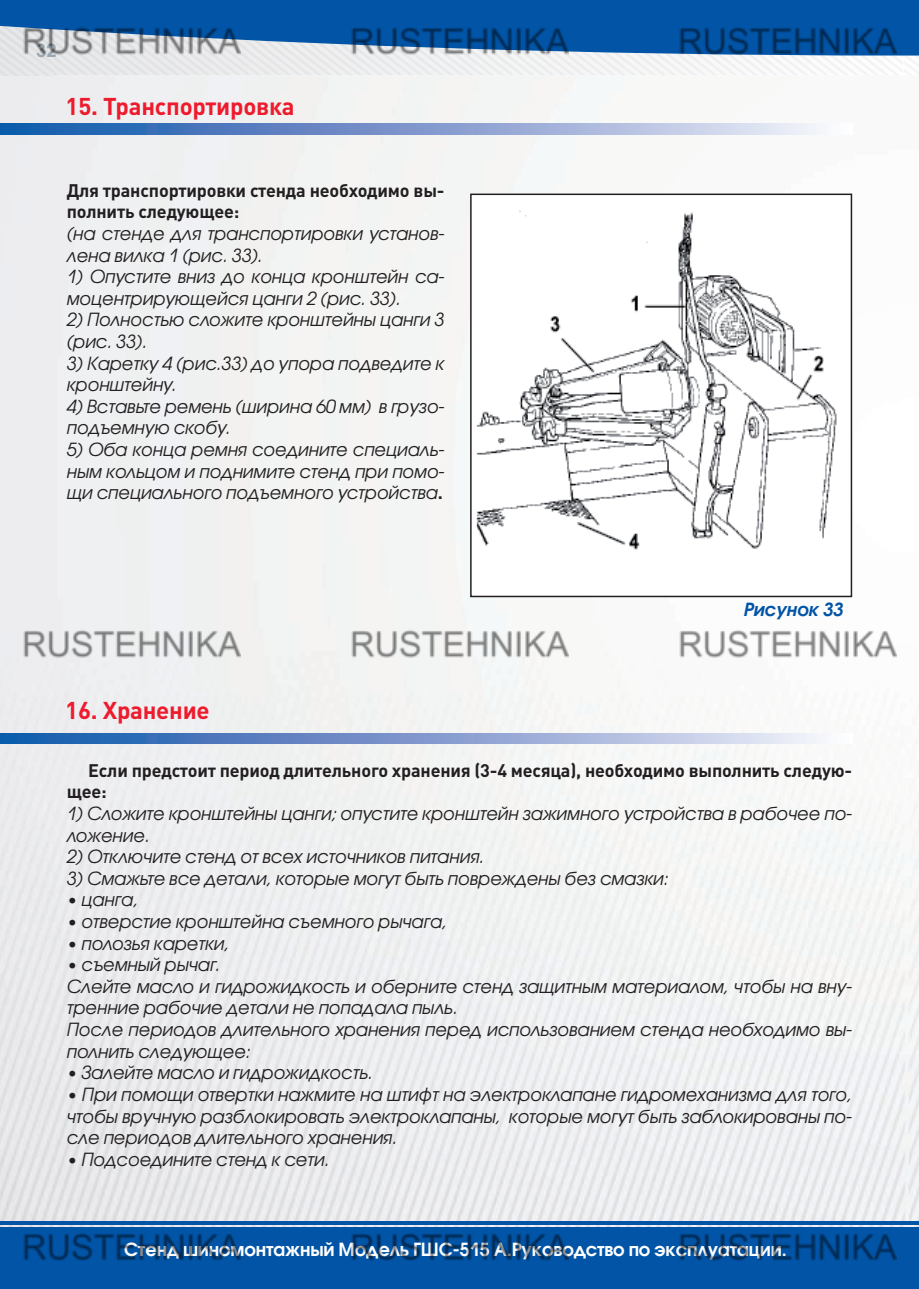
<style>
.page{position:relative;width:919px;height:1289px;background:#fff}
.page>*{position:absolute;margin:0;border:0;box-sizing:border-box;transform-origin:0 0}
.t1{font:700 24px "DIN Pro";letter-spacing:-.01em;color:#ee1b2d}
.t2{font:italic 18px/21.6px "Avant Garde Gothic C";letter-spacing:-.01em;color:#231f20}
.t3{font:700 18px/21.6px "DIN Pro";letter-spacing:-.01em;color:#231f20}
.t4{font:600 18px "Avant Garde Gothic C";letter-spacing:-.01em;color:#fff}
.t5{font:italic 600 18px "Avant Garde Gothic C";color:#0154a6}
.t6{font:600 18px "Avant Garde Gothic C";color:#9aa8b1}
.s1{font-family:"DIN Pro";font-weight:700;font-style:normal}
</style>
<div class="page">
<img style="left:0;top:75px;width:918px;height:1152px">
<svg style="left:0;top:23px;width:918px;height:43px"></svg>
<div style="left:0;top:0;width:918px;height:23px;background:#0154a6"></div>
<div style="left:0;top:1227px;width:918px;height:61px;background:#0154a6"></div>
<svg style="left:0;top:1220px;width:918px;height:4px;background:#3a79b7"></svg>
<svg style="left:0;top:124px;width:852px;height:10px;background:#829fcf"></svg>
<img style="left:473px;top:196px;width:376px;height:398px">
<div style="left:470px;top:193px;width:382px;height:404px;border:2px solid #231f20"></div>
<svg style="left:0;top:733px;width:852px;height:10px;background:#829fcf"></svg>
<img style="left:22px;top:23px;width:218px;height:37px">
<img style="left:350px;top:23px;width:218px;height:37px">
<img style="left:678px;top:23px;width:218px;height:37px">
<img style="left:22px;top:625px;width:218px;height:38px">
<img style="left:350px;top:625px;width:218px;height:38px">
<img style="left:678px;top:625px;width:218px;height:38px">
<img style="left:23px;top:1233px;width:217px;height:28px">
<img style="left:351px;top:1233px;width:217px;height:28px">
<img style="left:679px;top:1233px;width:217px;height:28px">
<p class="t6" style="left:37px;top:39px;width:21px">32</p>
<h1 class="t1" style="left:66px;top:90px;width:230px">15. Транспортировка</h1>
<p class="t3" style="left:67px;top:179px;width:379px">Для транспортировки стенда необходимо вы&shy;полнить следующее:</p>
<p class="t2" style="left:67px;top:222px;width:379px">(на стенде для транспортировки установ&shy;лена вилка 1 (рис. 33).</p>
<p class="t2" style="left:67px;top:266px;width:379px">1) Опустите вниз до конца кронштейн са&shy;моцентрирующейся цанги 2 (рис. 33).</p>
<p class="t2" style="left:67px;top:309px;width:379px">2) Полностью сложите кронштейны цанги 3 (рис. 33).</p>
<p class="t2" style="left:67px;top:352px;width:379px">3) Каретку 4 (рис.33) до упора подведите к кронштейну.</p>
<p class="t2" style="left:67px;top:395px;width:379px">4) Вставьте ремень (ширина 60 мм) в грузо&shy;подъемную скобу.</p>
<p class="t2" style="left:67px;top:438px;width:379px;text-align:justify">5) Оба конца ремня соедините специаль&shy;ным кольцом и поднимите стенд при помо&shy;щи специального подъемного устройства<span class="s1">.</span></p>
<h1 class="t1" style="left:65px;top:694px;width:146px">16. Хранение</h1>
<p class="t5" style="left:743px;top:598px;width:101px">Рисунок 33</p>
<p class="t3" style="left:67px;top:758px;width:786px;text-indent:21px">Если предстоит период длительного хранения (3-4 месяца), необходимо выполнить следую&shy;щее:</p>
<p class="t2" style="left:67px;top:802px;width:786px">1) Сложите кронштейны цанги; опустите кронштейн зажимного устройства в рабочее по&shy;ложение.</p>
<p class="t2" style="left:67px;top:845px;width:419px">2) Отключите стенд от всех источников питания.</p>
<p class="t2" style="left:67px;top:867px;width:603px">3) Смажьте все детали, которые могут быть повреждены без смазки:</p>
<p class="t2" style="left:67px;top:889px;width:73px">• цанга,</p>
<p class="t2" style="left:67px;top:910px;width:382px">• отверстие кронштейна съемного рычага,</p>
<p class="t2" style="left:67px;top:932px;width:164px">• полозья каретки,</p>
<p class="t2" style="left:67px;top:953px;width:786px">• съемный рычаг.<br>Слейте масло и гидрожидкость и оберните стенд защитным материалом, чтобы на вну&shy;тренние рабочие детали не попадала пыль.<br>После периодов длительного хранения перед использованием стенда необходимо вы&shy;полнить следующее:</p>
<p class="t2" style="left:67px;top:1061px;width:308px">• Залейте масло и гидрожидкость.</p>
<p class="t2" style="left:67px;top:1083px;width:786px;text-align:justify">• При помощи отвертки нажмите на штифт на электроклапане гидромеханизма для того, чтобы вручную разблокировать электроклапаны, которые могут быть заблокированы по&shy;сле периодов длительного хранения.</p>
<p class="t2" style="left:67px;top:1148px;width:264px">• Подсоедините стенд к сети.</p>
<p class="t4" style="left:124px;top:1237px;width:664px">Стенд шиномонтажный Модель ГШС-515 А.Руководство по эксплуатации.</p>
</div>
